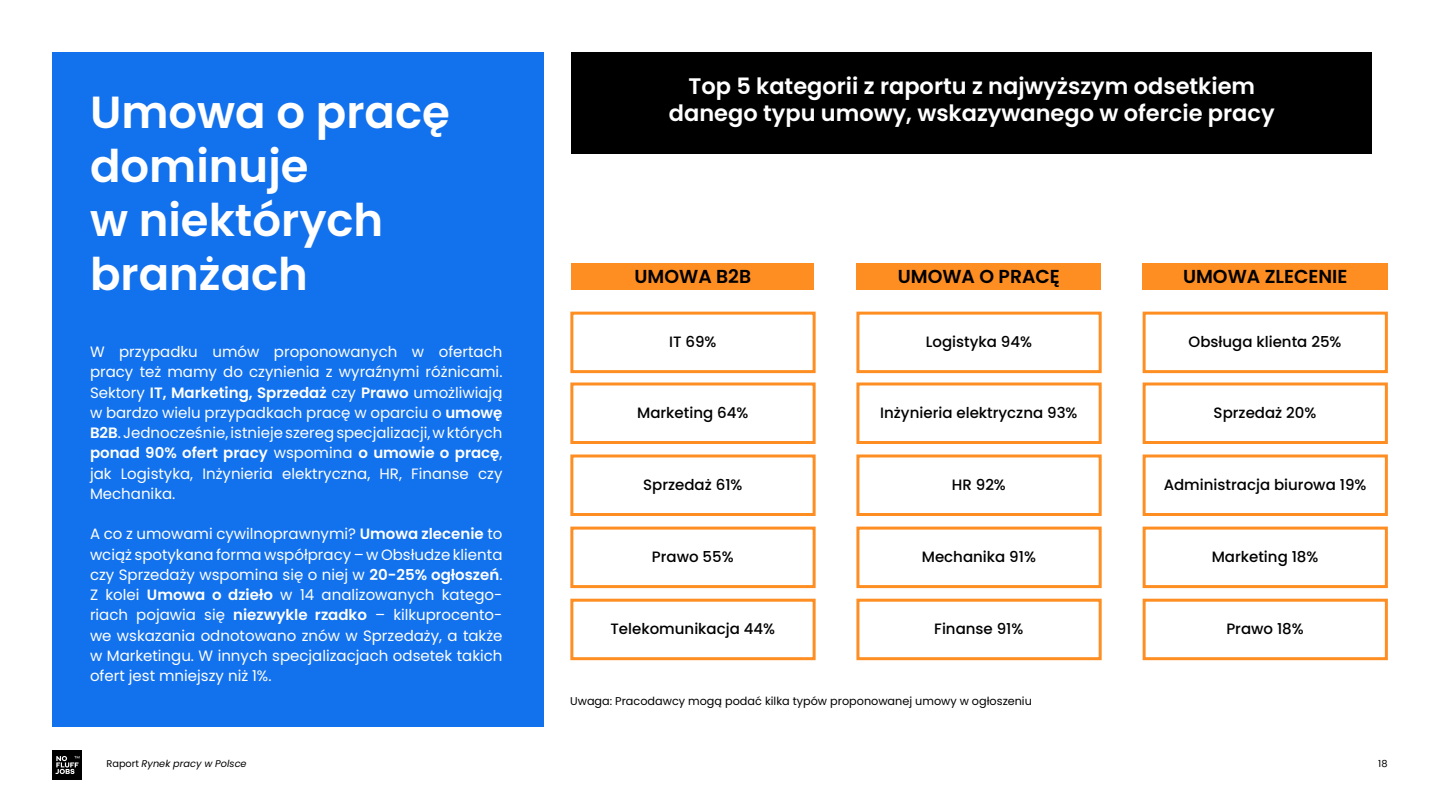
<style>
.page{position:relative;width:1440px;height:810px;background:#fff}
.page>*{position:absolute;margin:0;border:0;box-sizing:border-box;transform-origin:0 0}
.t1{font:600 45px/54px "Poppins";color:#fff}
.t2{font:600 22.5px/27px "Poppins";color:#fff;text-align:center}
.t3{font:600 18.75px "Poppins";color:#000}
.t4{font:15px/20.2px "Poppins";color:#fff;text-align:justify}
.t5{font:500 15px "Poppins";color:#000}
.t6{font:11.25px "Poppins";color:#000}
.t7{font:italic 9.75px "Poppins";color:#000}
.t8{font:9.75px "Poppins";color:#000}
.s1{font-weight:600}
.s2{font-style:normal}
</style>
<div class="page">
<div style="left:52px;top:52px;width:492px;height:676px;background:#1271ed"></div>
<div style="left:572px;top:52px;width:800px;height:102px;background:#000"></div>
<div style="left:572px;top:263px;width:242px;height:27px;background:#fe8e22"></div>
<div style="left:856px;top:263px;width:245px;height:27px;background:#fe8e22"></div>
<div style="left:1143px;top:263px;width:245px;height:27px;background:#fe8e22"></div>
<div style="left:570px;top:312px;width:246px;height:61px;border:3px solid #fe8e22"></div>
<div style="left:856px;top:312px;width:246px;height:61px;border:3px solid #fe8e22"></div>
<div style="left:1143px;top:312px;width:245px;height:61px;border:3px solid #fe8e22"></div>
<div style="left:570px;top:382px;width:246px;height:62px;border:3px solid #fe8e22"></div>
<div style="left:856px;top:382px;width:246px;height:62px;border:3px solid #fe8e22"></div>
<div style="left:1143px;top:382px;width:245px;height:62px;border:3px solid #fe8e22"></div>
<div style="left:570px;top:454px;width:246px;height:62px;border:3px solid #fe8e22"></div>
<div style="left:856px;top:454px;width:246px;height:62px;border:3px solid #fe8e22"></div>
<div style="left:1143px;top:454px;width:245px;height:62px;border:3px solid #fe8e22"></div>
<div style="left:570px;top:527px;width:246px;height:61px;border:3px solid #fe8e22"></div>
<div style="left:856px;top:527px;width:246px;height:61px;border:3px solid #fe8e22"></div>
<div style="left:1143px;top:527px;width:245px;height:61px;border:3px solid #fe8e22"></div>
<div style="left:570px;top:599px;width:246px;height:61px;border:3px solid #fe8e22"></div>
<div style="left:856px;top:599px;width:246px;height:61px;border:3px solid #fe8e22"></div>
<div style="left:1143px;top:599px;width:245px;height:61px;border:3px solid #fe8e22"></div>
<div style="left:52px;top:750px;width:30px;height:30px;background:#000"></div>
<svg style="left:55px;top:756px;width:24px;height:18px"></svg>
<h1 class="t1" style="left:90px;top:85px;width:361px">Umowa o pracę dominuje<br>w niektórych branżach</h1>
<p class="t4" style="left:90px;top:342px;width:414px">W przypadku umów proponowanych w ofertach pracy też mamy do czynienia z wyraźnymi różnicami.<br>Sektory <span class="s1">IT, Marketing, Sprzedaż</span> czy <span class="s1">Prawo</span> umożliwiają w bardzo wielu przypadkach pracę w oparciu o <span class="s1">umowę B2B</span>. Jednocześnie, istnieje szereg specjalizacji, w których <span class="s1">ponad 90% ofert pracy</span> wspomina <span class="s1">o umowie o pracę</span>, jak Logistyka, Inżynieria elektryczna, HR, Finanse czy Mechanika.</p>
<p class="t4" style="left:90px;top:524px;width:414px">A co z umowami cywilnoprawnymi? <span class="s1">Umowa zlecenie</span> to wciąż spotykana forma współpracy – w Obsłudze klienta czy Sprzedaży wspomina się o niej w <span class="s1">20-25% ogłoszeń</span>.<br>Z kolei <span class="s1">Umowa o dzieło</span> w 14 analizowanych katego&shy;riach pojawia się <span class="s1">niezwykle rzadko</span> – kilkuprocento&shy;we wskazania odnotowano znów w Sprzedaży, a także w Marketingu. W innych specjalizacjach odsetek takich ofert jest mniejszy niż 1%.</p>
<h2 class="t2" style="left:669px;top:73px;width:607px">Top 5 kategorii z raportu z najwyższym odsetkiem danego typu umowy, wskazywanego w ofercie pracy</h2>
<p class="t3" style="left:635px;top:265px;width:118px">UMOWA B2B</p>
<p class="t3" style="left:898px;top:265px;width:164px">UMOWA O PRACĘ</p>
<p class="t3" style="left:1183px;top:265px;width:166px">UMOWA ZLECENIE</p>
<p class="t5" style="left:669px;top:333px;width:49px">IT 69%</p>
<p class="t5" style="left:926px;top:333px;width:108px">Logistyka 94%</p>
<p class="t5" style="left:1189px;top:333px;width:154px">Obsługa klienta 25%</p>
<p class="t5" style="left:637px;top:404px;width:113px">Marketing 64%</p>
<p class="t5" style="left:880px;top:404px;width:199px">Inżynieria elektryczna 93%</p>
<p class="t5" style="left:1214px;top:404px;width:104px">Sprzedaż 20%</p>
<p class="t5" style="left:643px;top:476px;width:101px">Sprzedaż 61%</p>
<p class="t5" style="left:952px;top:476px;width:56px">HR 92%</p>
<p class="t5" style="left:1164px;top:476px;width:204px">Administracja biurowa 19%</p>
<p class="t5" style="left:652px;top:548px;width:83px">Prawo 55%</p>
<p class="t5" style="left:922px;top:548px;width:116px">Mechanika 91%</p>
<p class="t5" style="left:1212px;top:548px;width:108px">Marketing 18%</p>
<p class="t5" style="left:611px;top:620px;width:166px">Telekomunikacja 44%</p>
<p class="t5" style="left:934px;top:620px;width:91px">Finanse 91%</p>
<p class="t5" style="left:1226px;top:620px;width:79px">Prawo 18%</p>
<p class="t6" style="left:570px;top:695px;width:463px">Uwaga: Pracodawcy mogą podać kilka typów proponowanej umowy w ogłoszeniu</p>
<p class="t7" style="left:106px;top:758px;width:142px"><span class="s2">Raport</span> Rynek pracy w Polsce</p>
<p class="t8" style="left:1378px;top:758px;width:11px">18</p>
</div>
